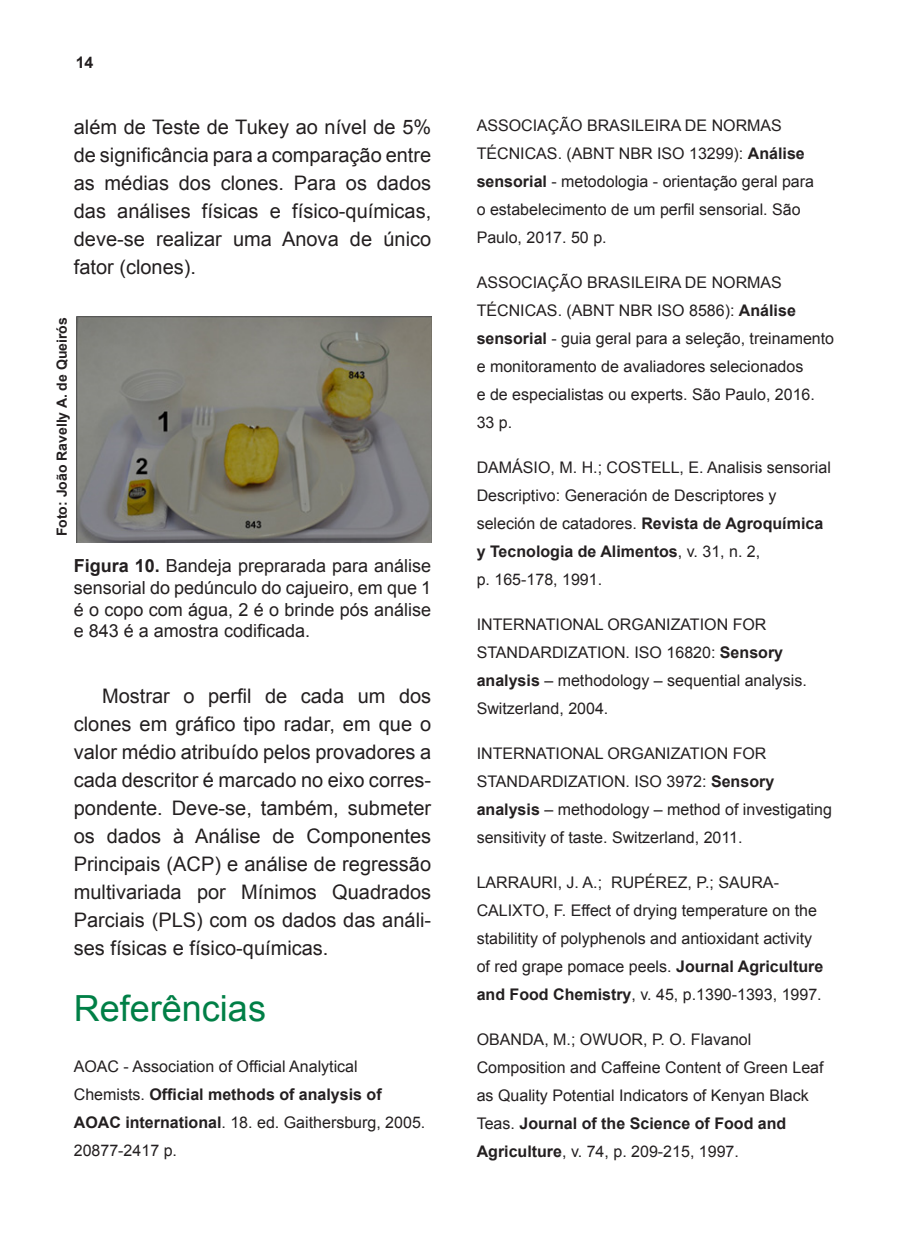
<style>
.page{position:relative;width:908px;height:1248px;background:#fff}
.page>*{position:absolute;margin:0;border:0;box-sizing:border-box;transform-origin:0 0}
.TITULO_1{font:36px "Arial";color:#007f46}
.MIOLO{font:20px/28px "Arial";color:#231f20;text-align:justify}
.FIGURA_LEGENDA{font:18px/21.6px "Arial";color:#231f20;text-align:justify}
.REFERENCIAS{font:16px/28px "Arial";color:#231f20}
.t1{font:700 16px "Arial";color:#231f20}
.CREDITO_FOTO{font:700 14px "Arial";color:#231f20}
.s1{font-weight:700}
</style>
<div class="page">
<img style="left:76px;top:316px;width:355px;height:227px">
<p class="t1" style="left:76px;top:52px;width:19px">14</p>
<p class="MIOLO" style="left:74px;top:113px;width:359px">além de Teste de Tukey ao nível de 5% de significância para a comparação entre as médias dos clones. Para os dados das análises físicas e físico-químicas, deve-se realizar uma Anova de único fator (clones).</p>
<p class="CREDITO_FOTO" style="left:53px;top:536px;width:220px;rotate:-90deg">Foto: João Ravelly A. de Queirós</p>
<p class="FIGURA_LEGENDA" style="left:74px;top:555px;width:359px"><span class="s1">Figura 10.</span> Bandeja preprarada para análise sensorial do pedúnculo do cajueiro, em que 1 é o copo com água, 2 é o brinde pós análise e 843 é a amostra codificada.</p>
<p class="MIOLO" style="left:74px;top:682px;width:359px;text-indent:28px">Mostrar o perfil de cada um dos clones em gráfico tipo radar, em que o valor médio atribuído pelos provadores a cada descritor é marcado no eixo corres&shy;pondente. Deve-se, também, submeter os dados à Análise de Componentes Principais (ACP) e análise de regressão multivariada por Mínimos Quadrados Parciais (PLS) com os dados das análi&shy;ses físicas e físico-químicas.</p>
<p class="TITULO_1" style="left:74px;top:984px;width:194px">Referências</p>
<p class="REFERENCIAS" style="left:74px;top:1052px;width:353px">AOAC - Association of Official Analytical Chemists. <span class="s1">Official methods of analysis of AOAC international</span>. 18. ed. Gaithersburg, 2005.<br>20877-2417 p.</p>
<p class="REFERENCIAS" style="left:476px;top:111px;width:339px">ASSOCIAÇÃO BRASILEIRA DE NORMAS TÉCNICAS. (ABNT NBR ISO 13299): <span class="s1">Análise sensorial</span> - metodologia - orientação geral para o estabelecimento de um perfil sensorial. São Paulo, 2017. 50 p.</p>
<p class="REFERENCIAS" style="left:476px;top:268px;width:359px">ASSOCIAÇÃO BRASILEIRA DE NORMAS TÉCNICAS. (ABNT NBR ISO 8586): <span class="s1">Análise sensorial</span> - guia geral para a seleção, treinamento e monitoramento de avaliadores selecionados<br>e de especialistas ou experts. São Paulo, 2016.<br>33 p.</p>
<p class="REFERENCIAS" style="left:476px;top:453px;width:355px">DAMÁSIO, M. H.; COSTELL, E. Analisis sensorial Descriptivo: Generación de Descriptores y seleción de catadores. <span class="s1">Revista de Agroquímica y Tecnologia de Alimentos</span>, v. 31, n. 2,<br>p. 165-178, 1991.</p>
<p class="REFERENCIAS" style="left:476px;top:610px;width:331px">INTERNATIONAL ORGANIZATION FOR STANDARDIZATION. ISO 16820: <span class="s1">Sensory analysis</span> – methodology – sequential analysis.<br>Switzerland, 2004.</p>
<p class="REFERENCIAS" style="left:476px;top:739px;width:356px">INTERNATIONAL ORGANIZATION FOR STANDARDIZATION. ISO 3972: <span class="s1">Sensory analysis</span> – methodology – method of investigating sensitivity of taste. Switzerland, 2011.</p>
<p class="REFERENCIAS" style="left:476px;top:868px;width:348px">LARRAURI, J. A.; RUPÉREZ, P.; SAURA-CALIXTO, F. Effect of drying temperature on the stabilitity of polyphenols and antioxidant activity of red grape pomace peels. <span class="s1">Journal Agriculture and Food Chemistry</span>, v. 45, p.1390-1393, 1997.</p>
<p class="REFERENCIAS" style="left:476px;top:1025px;width:348px">OBANDA, M.; OWUOR, P. O. Flavanol Composition and Caffeine Content of Green Leaf as Quality Potential Indicators of Kenyan Black Teas. <span class="s1">Journal of the Science of Food and Agriculture</span>, v. 74, p. 209-215, 1997.</p>
</div>
